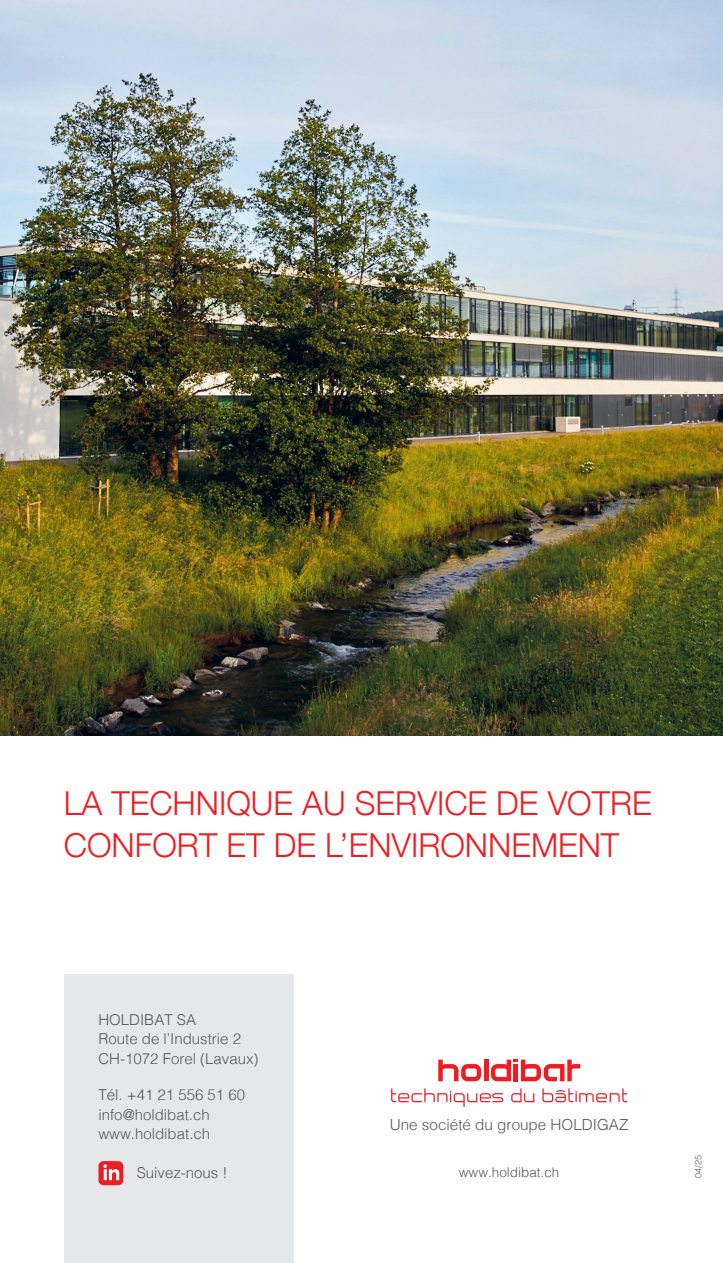
<style>
.page{position:relative;width:723px;height:1263px;background:#fff}
.page>*{position:absolute;margin:0;border:0;box-sizing:border-box;transform-origin:0 0}
.t1{font:300 33px/42px "Helvetica Neue";color:#ee1d23}
.t2{font:300 15.15px "Helvetica";color:#57585a}
.t3{font:300 15px/19.5px "Helvetica";color:#57585a}
.t4{font:300 13.5px "Helvetica";color:#57585a}
.t5{font:300 9px "Helvetica";color:#57585a}
</style>
<div class="page">
<svg style="left:438px;top:1059px;width:43px;height:22px"></svg>
<hr style="left:484px;top:1059px;width:4px;height:22px;background:#ee1d23">
<svg style="left:491px;top:1059px;width:89px;height:22px"></svg>
<svg style="left:511px;top:1088px;width:23px;height:14px"></svg>
<svg style="left:391px;top:1088px;width:112px;height:19px"></svg>
<svg style="left:542px;top:1088px;width:85px;height:14px"></svg>
<div style="left:64px;top:974px;width:229px;height:289px;background:#e6e7e9"></div>
<img style="left:0;top:0;width:723px;height:736px">
<svg style="left:98px;top:1161px;width:25px;height:24px"></svg>
<h1 class="t1" style="left:64px;top:780px;width:589px">LA TECHNIQUE AU SERVICE DE VOTRE<br>CONFORT ET DE L’ENVIRONNEMENT</h1>
<p class="t3" style="left:98px;top:1008px;width:162px">HOLDIBAT SA<br>Route de l’Industrie 2<br>CH-1072 Forel (Lavaux)</p>
<p class="t3" style="left:98px;top:1084px;width:148px">Tél. +41 21 556 51 60 info@holdibat.ch www.holdibat.ch</p>
<p class="t3" style="left:137px;top:1162px;width:92px">Suivez-nous !</p>
<p class="t4" style="left:459px;top:1161px;width:102px">www.holdibat.ch</p>
<p class="t2" style="left:390px;top:1112px;width:240px">Une société du groupe HOLDIGAZ</p>
<p class="t5" style="left:690px;top:1178px;width:25px;rotate:-90deg">04/25</p>
</div>
